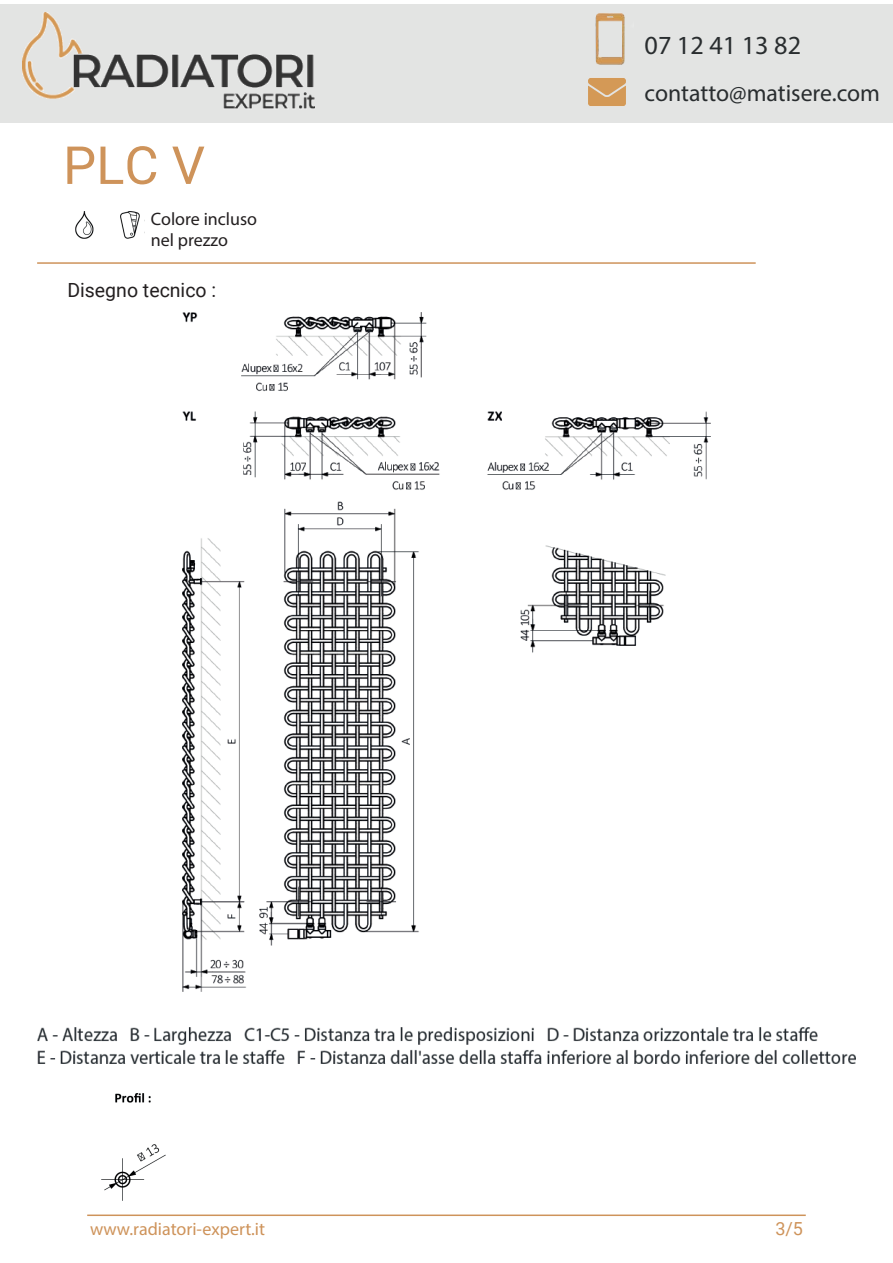
<style>
.page{position:relative;width:893px;height:1263px;background:#fff}
.page>*{position:absolute;margin:0;border:0;box-sizing:border-box;transform-origin:0 0}
.t1{font:52.5px "Roboto";color:#ce935a}
.t2{font:26.25px "Myriad Pro";color:#292d2f}
.t3{font:23.85px "Myriad Pro";color:#292d2f}
.t4{font:19.5px "Roboto";color:#231f20}
.t5{font:18px "Myriad Pro";color:#ce935a}
.t6{font:18px/21.6px "Myriad Pro";color:#231f20}
.t7{font:18px "Roboto";color:#ce935a}
</style>
<div class="page">
<div style="left:0;top:4px;width:893px;height:118px;background:#e3e4e3"></div>
<img style="left:595px;top:13px;width:30px;height:52px">
<img style="left:588px;top:78px;width:38px;height:28px">
<img style="left:23px;top:13px;width:292px;height:96px">
<hr style="left:87px;top:1214px;width:719px;height:2px;background:#ce935a">
<img style="left:37px;top:1027px;width:819px;height:36px">
<hr style="left:37px;top:262px;width:719px;height:2px;background:#ce935a">
<img style="left:75px;top:211px;width:70px;height:27px">
<img style="left:182px;top:313px;width:529px;height:678px">
<img style="left:102px;top:1093px;width:64px;height:107px">
<h2 class="t2" style="left:645px;top:29px;width:158px">07 12 41 13 82</h2>
<h1 class="t1" style="left:63px;top:128px;width:143px">PLC V</h1>
<p class="t6" style="left:151px;top:208px;width:108px">Colore incluso nel prezzo</p>
<p class="t4" style="left:67px;top:276px;width:150px">Disegno tecnico :</p>
<h3 class="t3" style="left:645px;top:78px;width:237px">contatto@matisere.com</h3>
<p class="t5" style="left:90px;top:1218px;width:177px">www.radiatori-expert.it</p>
<p class="t7" style="left:775px;top:1216px;width:29px">3/5</p>
</div>
